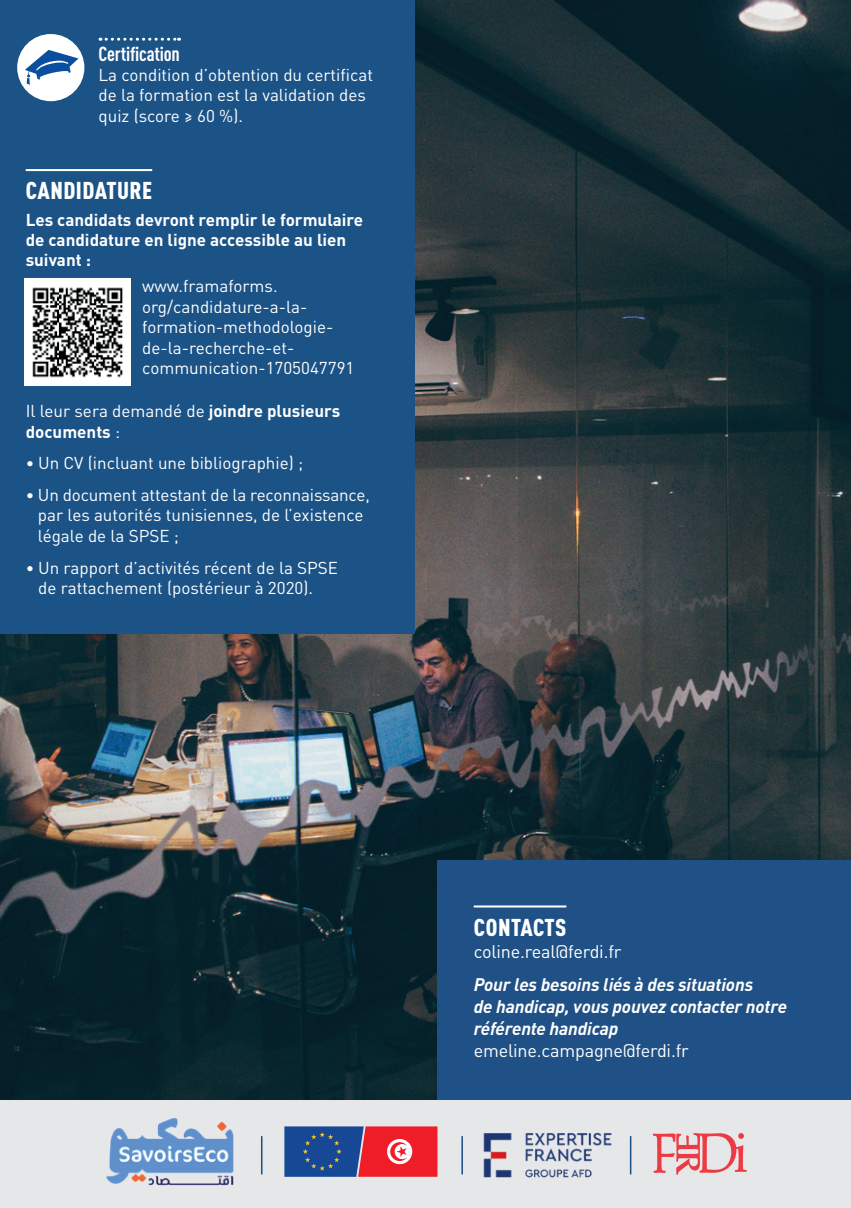
<style>
.page{position:relative;width:851px;height:1208px;background:#fff}
.page>*{position:absolute;margin:0;border:0;box-sizing:border-box;transform-origin:0 0}
.t1{font:900 condensed 24px "DIN Pro";letter-spacing:.02em;color:#fff}
.t2{font:700 condensed 20px "DIN Pro";letter-spacing:-.01em;color:#fff}
.t3{font:italic 700 18px/22px "DIN Pro";letter-spacing:-.01em;color:#fff}
.t4{font:18px "DIN Pro";letter-spacing:-.01em;color:#fff}
.t5{font:17px/20.4px "DIN Pro";color:#fff}
.t6{font:700 17px/20.4px "DIN Pro";color:#fff}
.s1{font-weight:400}
.s2{font-size:16px}
</style>
<div class="page">
<img style="left:0;top:0;width:850px;height:1100px">
<div style="left:437px;top:860px;width:413px;height:280px;background:#205186"></div>
<div style="left:0;top:1100px;width:850px;height:108px;background:#e6e7e9"></div>
<hr style="left:473px;top:905px;width:93px;height:2px;background:#fff">
<svg style="left:653px;top:1133px;width:93px;height:41px"></svg>
<hr style="left:461px;top:1136px;width:2px;height:38px;background:#1c5387">
<hr style="left:629px;top:1136px;width:2px;height:38px;background:#1c5387">
<div style="left:0;top:0;width:414px;height:633px;background:#1c5387"></div>
<hr style="left:26px;top:169px;width:126px;height:2px;background:#fff">
<svg style="left:100px;top:38px;width:79px;height:3px"></svg>
<div style="left:17px;top:34px;width:67px;height:67px;background:#fff;border-radius:50%"></div>
<svg style="left:25px;top:50px;width:53px;height:36px"></svg>
<img style="left:24px;top:278px;width:107px;height:107px">
<img style="left:106px;top:1118px;width:127px;height:67px">
<hr style="left:261px;top:1136px;width:1px;height:38px;background:#1c5387">
<svg style="left:284px;top:1126px;width:153px;height:50px;background:#884369"></svg>
<img style="left:483px;top:1132px;width:129px;height:46px">
<p class="t2" style="left:98px;top:38px;width:83px">Certification</p>
<p class="t5" style="left:98px;top:63px;width:276px">La condition d’obtention du certificat de la formation est la validation des quiz (score ≥ 60 %).</p>
<h1 class="t1" style="left:26px;top:172px;width:128px">CANDIDATURE</h1>
<p class="t6" style="left:26px;top:207px;width:339px">Les candidats devront remplir le formulaire de candidature en ligne accessible au lien suivant :</p>
<p class="t5" style="left:142px;top:274px;width:214px">www.framaforms. org/candidature-a-la&shy;formation-methodologie&shy;de-la-recherche-et&shy;communication-1705047791</p>
<p class="t6" style="left:26px;top:399px;width:316px"><span class="s1">Il leur sera demandé de</span> joindre plusieurs documents <span class="s1">:</span></p>
<p class="t5" style="left:26px;top:451px;width:279px"><span class="s2">•</span> Un CV (incluant une bibliographie) ;</p>
<p class="t5" style="left:38px;top:483px;width:333px;text-indent:-12px"><span class="s2">•</span> Un document attestant de la reconnaissance, par les autorités tunisiennes, de l’existence légale de la SPSE ;</p>
<p class="t5" style="left:38px;top:555px;width:301px;text-indent:-12px"><span class="s2">•</span> Un rapport d’activités récent de la SPSE de rattachement (postérieur à 2020).</p>
<h1 class="t1" style="left:474px;top:908px;width:94px">CONTACTS</h1>
<p class="t4" style="left:473px;top:937px;width:149px">coline.real@ferdi.fr</p>
<p class="t3" style="left:473px;top:971px;width:315px">Pour les besoins liés à des situations<br>de handicap, vous pouvez contacter notre référente handicap</p>
<p class="t4" style="left:473px;top:1036px;width:216px">emeline.campagne@ferdi.fr</p>
</div>
